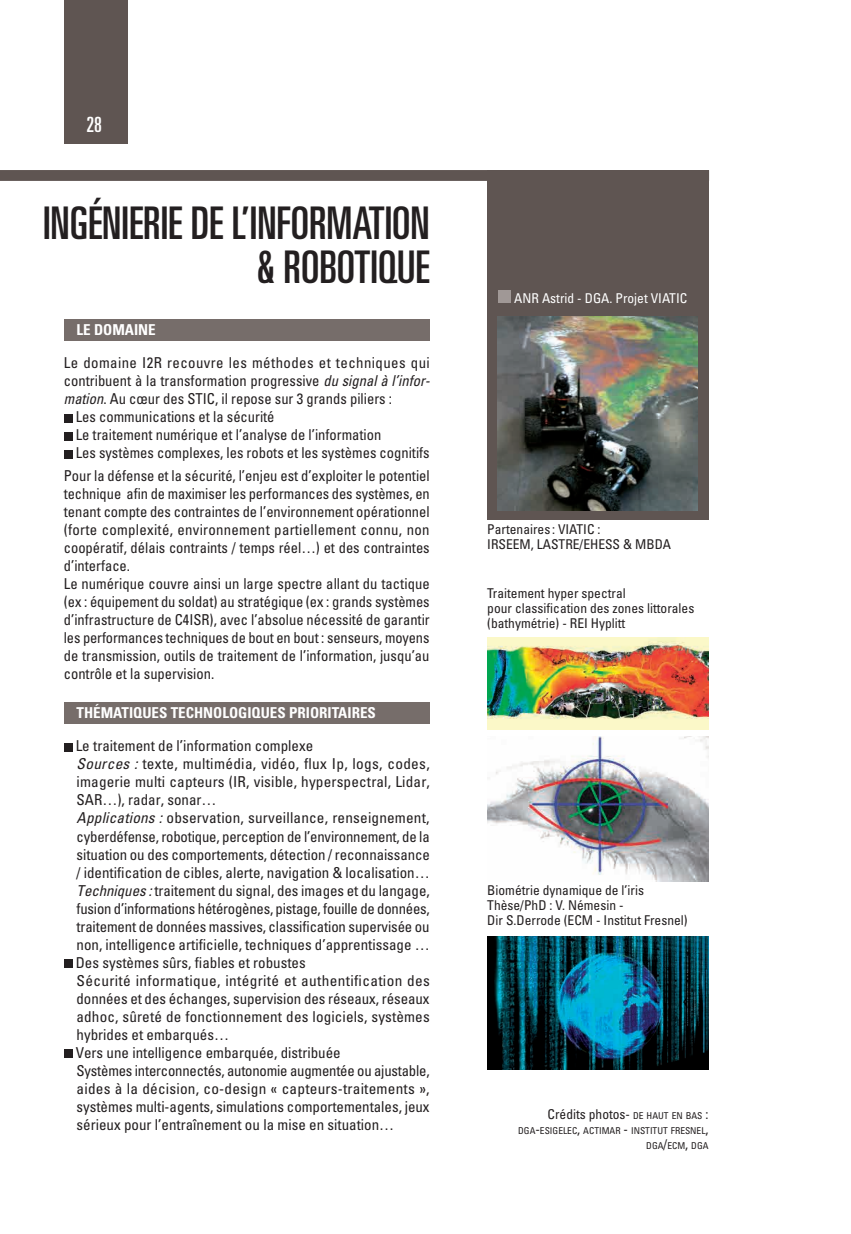
<style>
.page{position:relative;width:851px;height:1234px;background:#fff}
.page>*{position:absolute;margin:0;border:0;box-sizing:border-box;transform-origin:0 0}
.t1{font:ultra-condensed 45px/43.5px "Univers LT Std";color:#231f20;text-align:right}
.t2{font:ultra-condensed 21px "Univers LT Std";color:#fff}
.t3{font:condensed 15px/18px "Univers LT Std";color:#231f20}
.t4{font:condensed 15px "Univers LT Std";letter-spacing:.03em;color:#231f20}
.t5{font:700 condensed 15px "Univers LT Std";color:#fff}
.t6{font:condensed 13.5px/15px "Univers LT Std";color:#231f20}
.t7{font:condensed 13.5px "Univers LT Std";color:#fff}
.t8{font:condensed 9.45px/15px "Univers LT Std";color:#231f20;text-align:right}
.s1{font-style:italic}
.s2{font-size:9.45px}
.s3{font-size:13.5px}
</style>
<div class="page">
<div style="left:64px;top:0;width:64px;height:144px;background:#5f5552"></div>
<div style="left:487px;top:170px;width:221px;height:350px;background:#5f5552"></div>
<div style="left:0;top:170px;width:708px;height:11px;background:#5f5552"></div>
<div style="left:498px;top:290px;width:13px;height:13px;background:#a09896"></div>
<img style="left:498px;top:317px;width:199px;height:193px">
<img style="left:487px;top:637px;width:221px;height:92px">
<img style="left:487px;top:936px;width:221px;height:132px">
<img style="left:487px;top:736px;width:221px;height:145px">
<div style="left:64px;top:414px;width:8px;height:8px;background:#231f20"></div>
<div style="left:64px;top:432px;width:8px;height:8px;background:#231f20"></div>
<div style="left:64px;top:450px;width:8px;height:8px;background:#231f20"></div>
<div style="left:64px;top:319px;width:365px;height:21px;background:#766d6a"></div>
<div style="left:64px;top:742px;width:8px;height:9px;background:#231f20"></div>
<div style="left:64px;top:958px;width:8px;height:9px;background:#231f20"></div>
<div style="left:64px;top:1048px;width:8px;height:9px;background:#231f20"></div>
<div style="left:64px;top:702px;width:365px;height:21px;background:#766d6a"></div>
<h2 class="t2" style="left:86px;top:113px;width:17px">28</h2>
<h1 class="t1" style="left:43px;top:201px;width:388px">INGÉNIERIE DE L’INFORMATION &amp; ROBOTIQUE</h1>
<p class="t5" style="left:77px;top:320px;width:36px">LE DOMAI</p>
<p class="t5" style="left:138px;top:320px;width:18px">NE</p>
<p class="t4" style="left:64px;top:353px;width:367px">Le domaine I2R recouvre les méthodes et techniques qui</p>
<p class="t3" style="left:64px;top:371px;width:367px">contribuent à la transformation progressive <span class="s1">du signal à l’infor-</span></p>
<p class="t3" style="left:64px;top:389px;width:330px"><span class="s1">mation</span>. Au cœur des STIC, il repose sur 3 grands piliers :</p>
<p class="t3" style="left:76px;top:407px;width:200px">Les communications et la sécurité</p>
<p class="t3" style="left:76px;top:425px;width:307px">Le traitement numérique et l’analyse de l’information</p>
<p class="t3" style="left:76px;top:443px;width:355px">Les systèmes complexes, les robots et les systèmes cognitifs</p>
<p class="t3" style="left:64px;top:466px;width:367px">Pour la défense et la sécurité, l’enjeu est d’exploiter le potentiel technique afin de maximiser les performances des systèmes, en tenant compte des contraintes de l’environnement opérationnel (forte complexité, environnement partiellement connu, non coopératif, délais contraints / temps réel…) et des contraintes d’interface.<br>Le numérique couvre ainsi un large spectre allant du tactique (ex : équipement du soldat) au stratégique (ex : grands systèmes d’infrastructure de C4ISR), avec l’absolue nécessité de garantir les performances techniques de bout en bout : senseurs, moyens de transmission, outils de traitement de l’information, jusqu’au contrôle et la supervision.</p>
<p class="t5" style="left:77px;top:703px;width:34px">THÉMATIQ</p>
<p class="t5" style="left:142px;top:703px;width:155px">UES TECHNOLOGIQUES PRIORITAIRES</p>
<p class="t3" style="left:76px;top:736px;width:356px">Le traitement de l’information complexe<br><span class="s1">Sources :</span> texte, multimédia, vidéo, flux Ip, logs, codes, imagerie multi capteurs (IR, visible, hyperspectral, Lidar, SAR…), radar, sonar…<br><span class="s1">Applications :</span> observation, surveillance, renseignement, cyberdéfense, robotique, perception de l’environnement, de la situation ou des comportements, détection / reconnaissance / identification de cibles, alerte, navigation &amp; localisation… <span class="s1">Techniques :</span> traitement du signal, des images et du langage, fusion d’informations hétérogènes, pistage, fouille de données, traitement de données massives, classification supervisée ou non, intelligence artificielle, techniques d’apprentissage … Des systèmes sûrs, fiables et robustes<br>Sécurité informatique, intégrité et authentification des données et des échanges, supervision des réseaux, réseaux adhoc, sûreté de fonctionnement des logiciels, systèmes hybrides et embarqués…<br>Vers une intelligence embarquée, distribuée<br>Systèmes interconnectés, autonomie augmentée ou ajustable, aides à la décision, co-design « capteurs-traitements », systèmes multi-agents, simulations comportementales, jeux sérieux pour l’entraînement ou la mise en situation…</p>
<p class="t7" style="left:514px;top:290px;width:174px">ANR Astrid - DGA. Projet VIATIC</p>
<p class="t6" style="left:487px;top:521px;width:78px">Partenaires : viatic</p>
<p class="t6" style="left:487px;top:521px;width:185px;text-indent:110px">:<br>IRSEEM, LASTRE/EHESS &amp; MBDA</p>
<p class="t6" style="left:487px;top:585px;width:208px">Traitement hyper spectral<br>pour classification des zones littorales (bathymétrie) - REI Hyplitt</p>
<p class="t6" style="left:487px;top:882px;width:202px">Biométrie dynamique de l’iris<br>Thèse/PhD : V. Némesin -<br>Dir S.Derrode (ECM - Institut Fresnel)</p>
<p class="t6" style="left:547px;top:1106px;width:162px">Crédits photos- <span class="s2">DE HAUT EN BAS</span> :</p>
<p class="t8" style="left:518px;top:1122px;width:192px">DGA<span class="s3">-</span>ESIGELEC<span class="s3">,</span> ACTIMAR <span class="s3">-</span> INSTITUT FRESNEL<span class="s3">,<br></span>DGA<span class="s3">/</span>ECM<span class="s3">,</span> DGA</p>
</div>
